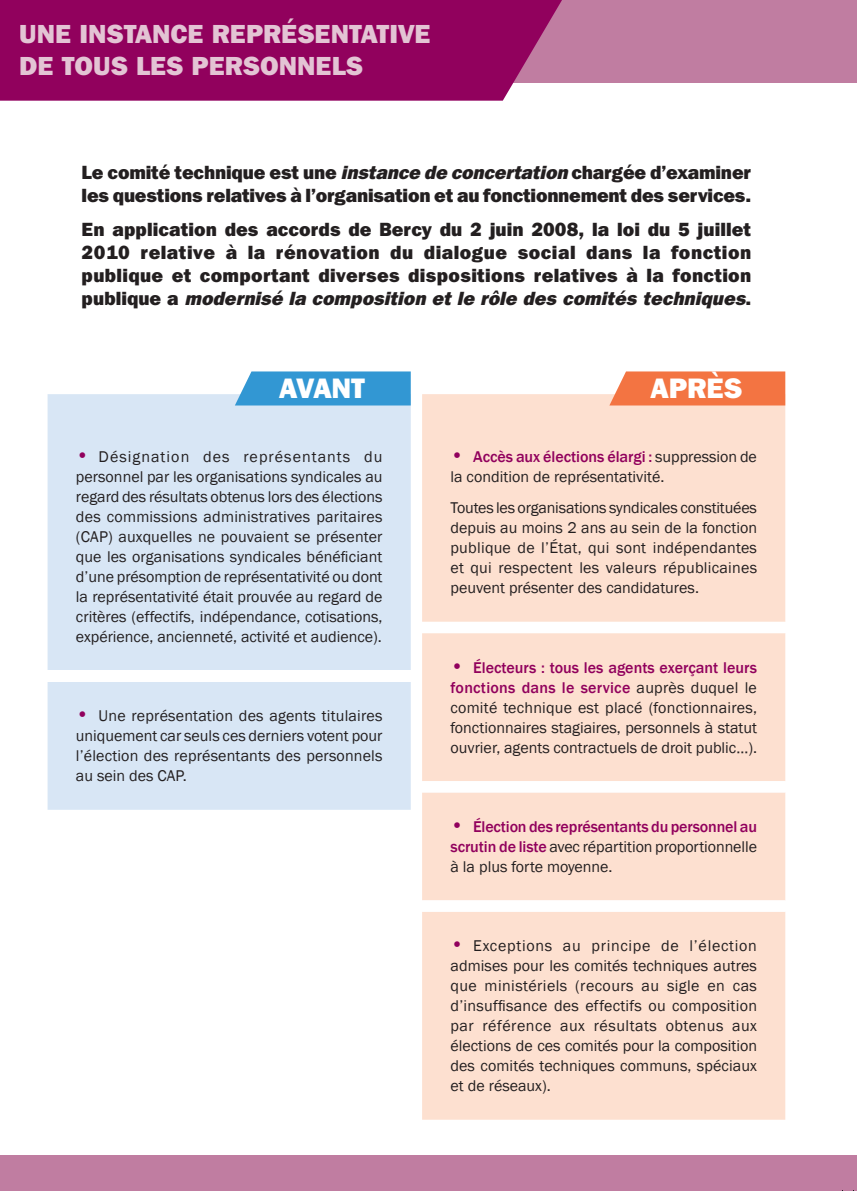
<style>
.page{position:relative;width:857px;height:1191px;background:#fff}
.page>*{position:absolute;margin:0;border:0;box-sizing:border-box;transform-origin:0 0}
.t1{font:800 28px "Franklin Gothic IT Cby BT";color:#fff}
.t2{font:800 26px/32px "Franklin Gothic IT Cby BT";color:#e3c4d4}
.t3{font:800 19px/23px "Franklin Gothic IT Cby BT";letter-spacing:-.01em;color:#231f20}
.t4{font:16px/20px "Franklin Gothic";color:#231f20;text-align:justify}
.t5{font:500 16px/20px "Franklin Gothic";letter-spacing:-.01em;color:#91015d;text-align:justify}
.s1{font-style:italic}
.s2{font-size:20px;color:#91015d}
.s3{font-weight:500;color:#91015d}
.s4{font-weight:400;font-size:20px}
.s5{font-weight:400;color:#231f20}
</style>
<div class="page">
<div style="left:0;top:0;width:856px;height:82px;background:#c07da1"></div>
<div style="left:0;top:1155px;width:856px;height:36px;background:#c07da1"></div>
<div style="left:48px;top:394px;width:362px;height:415px;background:#d8e6f5"></div>
<div style="left:48px;top:670px;width:362px;height:12px;background:#fff"></div>
<div style="left:422px;top:394px;width:363px;height:725px;background:#fde0d0"></div>
<svg style="left:422px;top:622px;width:363px;height:289px;background:#fde3d5"></svg>
<svg style="left:0;top:0;width:578px;height:101px;background:#981367"></svg>
<div style="left:21px;top:19px;width:409px;height:25px;background:#91015d"></div>
<div style="left:21px;top:57px;width:341px;height:19px;background:#91015d"></div>
<svg style="left:235px;top:371px;width:175px;height:34px;background:#3e9dd5"></svg>
<svg style="left:609px;top:371px;width:176px;height:34px;background:#f37c4d"></svg>
<h2 class="t2" style="left:19px;top:20px;width:413px">UNE INSTANCE REPRÉSENTATIVE<br>DE TOUS LES PERSONNELS</h2>
<p class="t3" style="left:82px;top:162px;width:670px">Le comité technique est une <span class="s1">instance de concertation</span> chargée d’examiner les questions relatives à l’organisation et au fonctionnement des services.</p>
<p class="t3" style="left:82px;top:220px;width:671px;text-align:justify">En application des accords de Bercy du 2 juin 2008, la loi du 5 juillet 2010 relative à la rénovation du dialogue social dans la fonction publique et comportant diverses dispositions relatives à la fonction p u b l i q u e a <span class="s1">modernisé la composition et le rôle des comités techniques</span>.</p>
<h1 class="t1" style="left:279px;top:378px;width:87px">AVANT</h1>
<h1 class="t1" style="left:650px;top:378px;width:93px">APRÈS</h1>
<p class="t4" style="left:76px;top:446px;width:308px"><span class="s2">•</span> Désignation des représentants du personnel par les organisations syndicales au regard des résultats obtenus lors des élections des commissions administratives paritaires (CAP) auxquelles ne pouvaient se présenter que les organisations syndicales bénéficiant d’une présomption de représentativité ou dont la représentativité était prouvée au regard de critères (effectifs, indépendance, cotisations, expérience, ancienneté, activité et audience).</p>
<p class="t4" style="left:76px;top:706px;width:308px"><span class="s2">•</span> Une représentation des agents titulaires uniquement car seuls ces derniers votent pour l’élection des représentants des personnels au sein des CAP.</p>
<p class="t4" style="left:450px;top:446px;width:308px"><span class="s2">•</span> <span class="s3">Accès aux élections élargi :</span> suppression de la condition de représentativité.</p>
<p class="t4" style="left:450px;top:498px;width:308px">Toutes les organisations syndicales constituées depuis au moins 2 ans au sein de la fonction publique de l’État, qui sont indépendantes et qui respectent les valeurs républicaines peuvent présenter des candidatures.</p>
<p class="t4" style="left:450px;top:657px;width:308px"><span class="s2">•</span> <span class="s3">Électeurs : tous les agents exerçant leurs fonctions dans le service</span> auprès duquel le comité technique est placé (fonctionnaires, fonctionnaires stagiaires, personnels à statut ouvrier, agents contractuels de droit public…).</p>
<p class="t5" style="left:450px;top:816px;width:308px"><span class="s4">•</span> Élection des représentants du personnel au scrutin de liste <span class="s5">avec répartition proportionnelle à la plus forte moyenne.</span></p>
<p class="t4" style="left:450px;top:935px;width:308px"><span class="s2">•</span> Exceptions au principe de l’élection admises pour les comités techniques autres que ministériels (recours au sigle en cas d’insuffisance des effectifs ou composition par référence aux résultats obtenus aux élections de ces comités pour la composition des comités techniques communs, spéciaux et de réseaux).</p>
</div>
